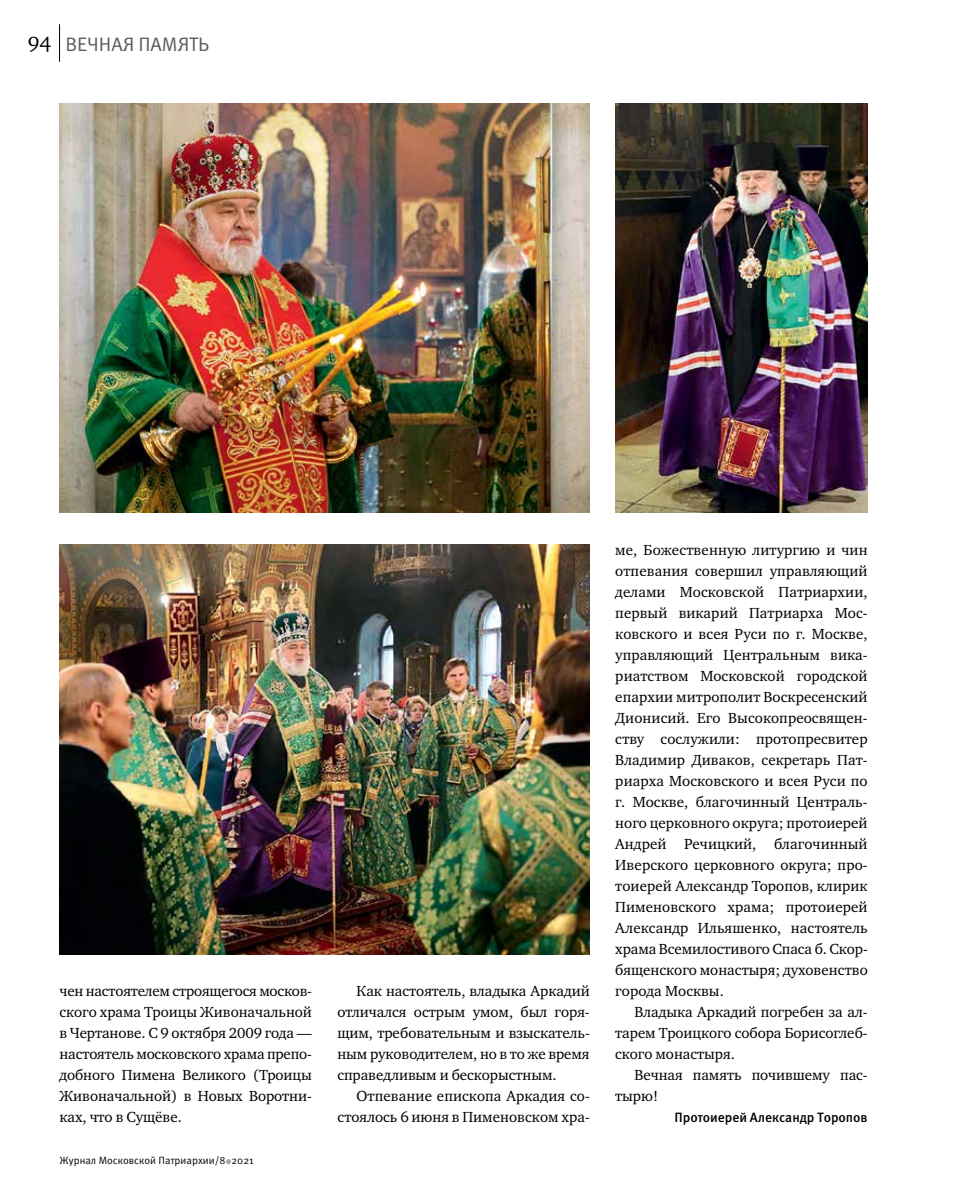
<style>
.page{position:relative;width:957px;height:1191px;background:#fff}
.page>*{position:absolute;margin:0;border:0;box-sizing:border-box;transform-origin:0 0}
.t1{font:19.5px "Meta Pro";letter-spacing:-.005em;color:#58595b}
.t2{font:15px/21px "Charter ITC";letter-spacing:-.005em;color:#000;text-align:justify}
.t3{font:500 13.5px "Meta Pro";letter-spacing:-.005em;color:#000}
.t4{font:10.5px "Meta Pro";color:#000}
.s1{font-family:"Charter ITC";font-size:21px;color:#000}
</style>
<div class="page">
<svg style="left:226px;top:1159px;width:5px;height:5px"></svg>
<hr style="left:59px;top:24px;width:1px;height:38px;background:#000">
<img style="left:60px;top:103px;width:530px;height:410px">
<img style="left:60px;top:544px;width:530px;height:410px">
<img style="left:615px;top:103px;width:252px;height:410px">
<h1 class="t1" style="left:28px;top:32px;width:183px"><span class="s1">94</span> ВЕЧНАЯ ПАМЯТЬ</h1>
<p class="t2" style="left:60px;top:980px;width:254px">чен настоятелем строящегося москов&shy;ского храма Троицы Живоначальной в Чертанове. С 9 октября 2009 года — настоятель московского храма препо&shy;добного Пимена Великого (Троицы Живоначальной) в Новых Воротни&shy;ках, что в Сущёве.</p>
<p class="t2" style="left:337px;top:980px;width:254px;text-indent:19px">Как настоятель, владыка Аркадий отличался острым умом, был горя&shy;щим, требовательным и взыскатель&shy;ным руководителем, но в то же время справедливым и бескорыстным.</p>
<p class="t2" style="left:337px;top:1085px;width:254px;text-align:right">Отпевание епископа Аркадия со&shy;стоялось 6 июня в Пименовском хра-</p>
<p class="t4" style="left:60px;top:1153px;width:196px">Журнал Московской Патриархии/8 2021</p>
<p class="t2" style="left:615px;top:539px;width:254px">ме, Божественную литургию и чин отпевания совершил управляющий делами Московской Патриархии, первый викарий Патриарха Мос&shy;ковского и всея Руси по г. Москве, управляющий Центральным вика&shy;риатством Московской городской епархии митрополит Воскресенский Дионисий. Его Высокопреосвящен&shy;ству сослужили: протопресвитер Владимир Диваков, секретарь Пат&shy;риарха Московского и всея Руси по г. Москве, благочинный Централь&shy;ного церковного округа; протоиерей Андрей Речицкий, благочинный Иверского церковного округа; про&shy;тоиерей Александр Торопов, клирик Пименовского храма; протоиерей Александр Ильяшенко, настоятель храма Всемилостивого Спаса б. Скор&shy;бященского монастыря; духовенство города Москвы.</p>
<p class="t2" style="left:615px;top:1001px;width:254px;text-indent:19px">Владыка Аркадий погребен за ал&shy;тарем Троицкого собора Борисоглеб&shy;ского монастыря.</p>
<p class="t2" style="left:615px;top:1064px;width:252px;text-indent:19px">Вечная память почившему пас&shy;тырю!</p>
<p class="t3" style="left:674px;top:1109px;width:194px">Протоиерей Александр Торопов</p>
</div>
